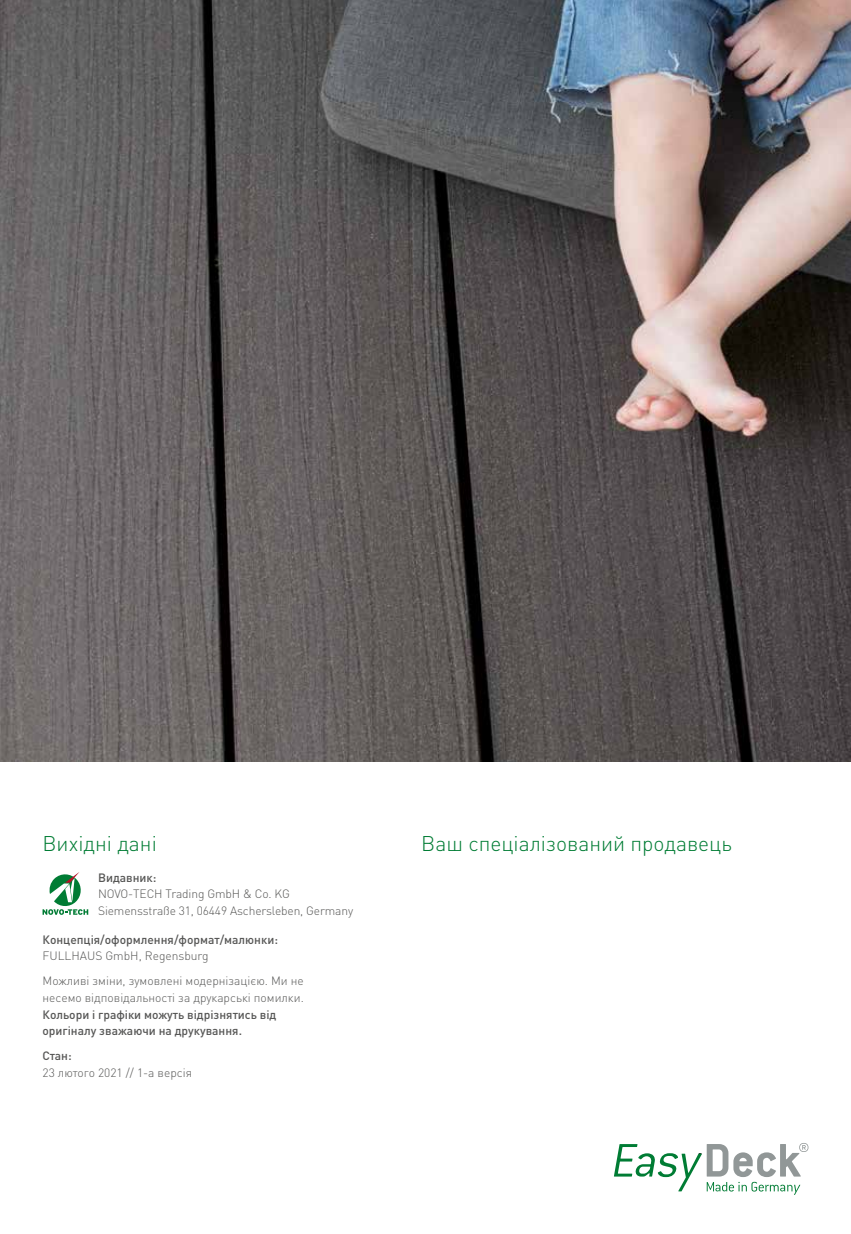
<style>
.page{position:relative;width:851px;height:1234px;background:#fff}
.page>*{position:absolute;margin:0;border:0;box-sizing:border-box;transform-origin:0 0}
.t1{font:300 21px "DIN Pro";color:#007c34}
.t2{font:300 12px/25px "DIN Pro";color:#575756}
.t3{font:500 12px/16.5px "DIN Pro";color:#575756}
</style>
<div class="page">
<svg style="left:43px;top:872px;width:45px;height:42px"></svg>
<svg style="left:614px;top:1143px;width:194px;height:51px"></svg>
<img style="left:0;top:0;width:850px;height:761px">
<h1 class="t1" style="left:43px;top:829px;width:116px">Вихідні дані</h1>
<p class="t3" style="left:98px;top:868px;width:60px">Видавник:</p>
<p class="t2" style="left:98px;top:885px;width:256px;line-height:16.5px">NOVO-TECH Trading GmbH &amp; Co. KG<br>Siemensstraße 31, 06449 Aschersleben, Germany</p>
<p class="t3" style="left:43px;top:930px;width:237px">Концепція/оформлення/формат/малюнки:</p>
<p class="t2" style="left:43px;top:942px;width:263px">FULLHAUS GmbH, Regensburg<br>Можливі зміни, зумовлені модернізацією. Ми не</p>
<p class="t2" style="left:43px;top:984px;width:263px">несемо відповідальності за друкарські помилки.</p>
<p class="t3" style="left:43px;top:1005px;width:235px">Кольори і графіки можуть відрізнятись від оригіналу зважаючи на друкування.</p>
<p class="t3" style="left:43px;top:1046px;width:31px">Стан:</p>
<p class="t2" style="left:43px;top:1058px;width:151px">23 лютого 2021 // 1-а версія</p>
<h1 class="t1" style="left:421px;top:829px;width:312px">Ваш спеціалізований продавець</h1>
</div>
